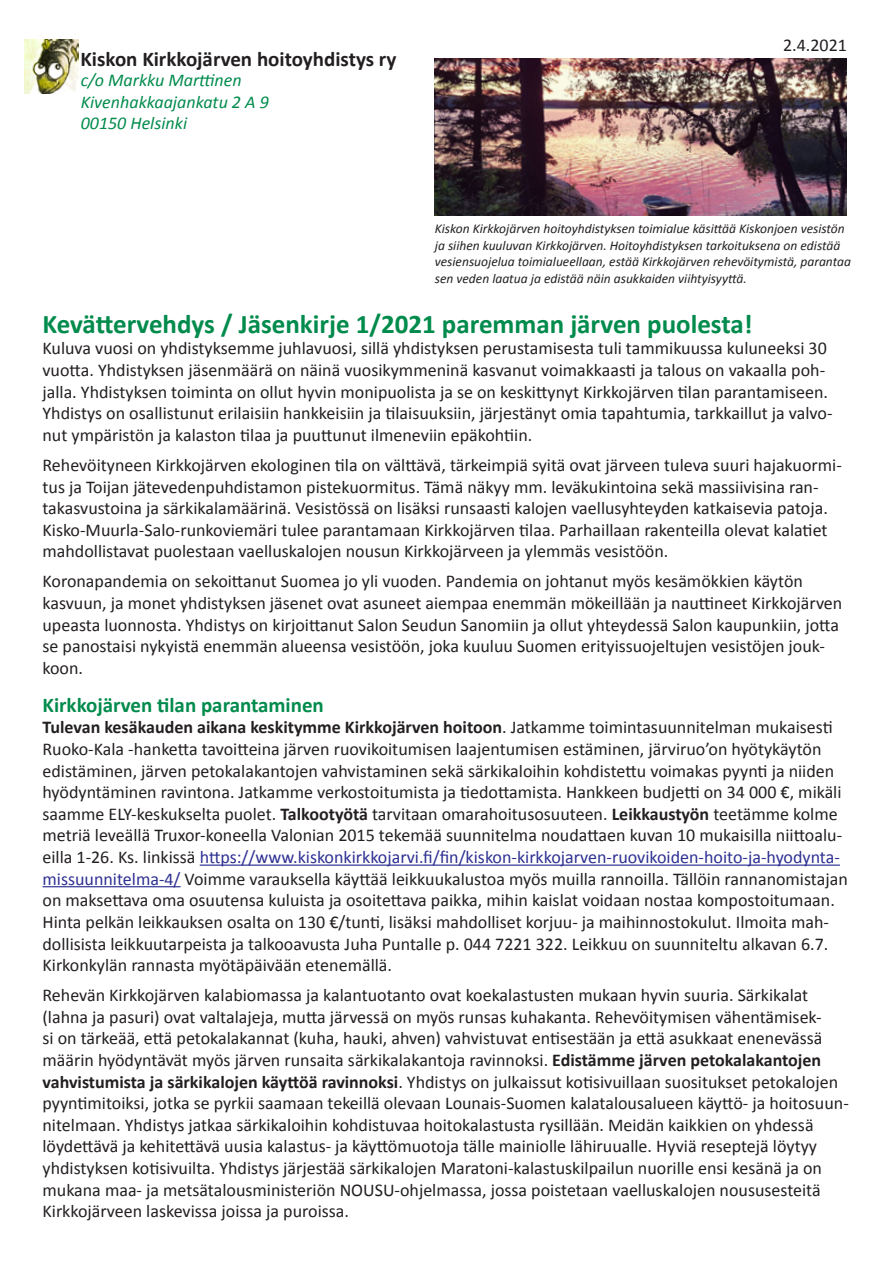
<style>
.page{position:relative;width:893px;height:1263px;background:#fff}
.page>*{position:absolute;margin:0;border:0;box-sizing:border-box;transform-origin:0 0}
.t1{font:700 27px "Calibri";color:#008b4c}
.t2{font:700 21px "Calibri";color:#231f20}
.t3{font:700 21px "Calibri";color:#008b4c}
.t4{font:18px/21.6px "Calibri";color:#231f20}
.t5{font:italic 18px/21.6px "Calibri";color:#008b4c}
.t6{font:italic 13.5px/16.5px "Calibri";color:#231f20}
.s1{font-weight:700}
.s2{color:#2e3092}
</style>
<div class="page">
<img style="left:24px;top:40px;width:54px;height:54px">
<hr style="left:200px;top:864px;width:640px;height:2px;background:#2e3092">
<hr style="left:43px;top:886px;width:138px;height:1px;background:#2e3092">
<img style="left:435px;top:58px;width:412px;height:158px">
<p class="t2" style="left:81px;top:46px;width:317px">Kiskon Kirkkojärven hoitoyhdistys ry</p>
<p class="t5" style="left:81px;top:69px;width:189px">c/o Markku Marttinen<br>Kivenhakkaajankatu 2 A 9<br>00150 Helsinki</p>
<p class="t4" style="left:783px;top:34px;width:65px">2.4.2021</p>
<p class="t6" style="left:435px;top:220px;width:418px">Kiskon Kirkkojärven hoitoyhdistyksen toimialue käsittää Kiskonjoen vesistön ja siihen kuuluvan Kirkkojärven. Hoitoyhdistyksen tarkoituksena on edistää vesiensuojelua toimialueellaan, estää Kirkkojärven rehevöitymistä, parantaa sen veden laatua ja edistää näin asukkaiden viihtyisyyttä.</p>
<h1 class="t1" style="left:43px;top:307px;width:712px">Kevättervehdys / Jäsenkirje 1/2021 paremman järven puolesta!</h1>
<p class="t4" style="left:43px;top:338px;width:791px">Kuluva vuosi on yhdistyksemme juhlavuosi, sillä yhdistyksen perustamisesta tuli tammikuussa kuluneeksi 30 vuotta. Yhdistyksen jäsenmäärä on näinä vuosikymmeninä kasvanut voimakkaasti ja talous on vakaalla poh&shy;jalla. Yhdistyksen toiminta on ollut hyvin monipuolista ja se on keskittynyt Kirkkojärven tilan parantamiseen.<br>Yhdistys on osallistunut erilaisiin hankkeisiin ja tilaisuuksiin, järjestänyt omia tapahtumia, tarkkaillut ja valvo&shy;nut ympäristön ja kalaston tilaa ja puuttunut ilmeneviin epäkohtiin.</p>
<p class="t4" style="left:43px;top:454px;width:801px">Rehevöityneen Kirkkojärven ekologinen tila on välttävä, tärkeimpiä syitä ovat järveen tuleva suuri hajakuormi&shy;tus ja Toijan jätevedenpuhdistamon pistekuormitus. Tämä näkyy mm. leväkukintoina sekä massiivisina ran&shy;takasvustoina ja särkikalamäärinä. Vesistössä on lisäksi runsaasti kalojen vaellusyhteyden katkaisevia patoja.<br>Kisko-Muurla-Salo-runkoviemäri tulee parantamaan Kirkkojärven tilaa. Parhaillaan rakenteilla olevat kalatiet mahdollistavat puolestaan vaelluskalojen nousun Kirkkojärveen ja ylemmäs vesistöön.</p>
<p class="t4" style="left:43px;top:571px;width:801px">Koronapandemia on sekoittanut Suomea jo yli vuoden. Pandemia on johtanut myös kesämökkien käytön kasvuun, ja monet yhdistyksen jäsenet ovat asuneet aiempaa enemmän mökeillään ja nauttineet Kirkkojärven upeasta luonnosta. Yhdistys on kirjoittanut Salon Seudun Sanomiin ja ollut yhteydessä Salon kaupunkiin, jotta se panostaisi nykyistä enemmän alueensa vesistöön, joka kuuluu Suomen erityissuojeltujen vesistöjen jouk&shy;koon.</p>
<p class="t3" style="left:43px;top:691px;width:283px">Kirkkojärven tilan parantaminen</p>
<p class="t4" style="left:43px;top:717px;width:807px"><span class="s1">Tulevan kesäkauden aikana keskitymme Kirkkojärven hoitoon</span>. Jatkamme toimintasuunnitelman mukaisesti Ruoko-Kala -hanketta tavoitteina järven ruovikoitumisen laajentumisen estäminen, järviruo’on hyötykäytön edistäminen, järven petokalakantojen vahvistaminen sekä särkikaloihin kohdistettu voimakas pyynti ja niiden hyödyntäminen ravintona. Jatkamme verkostoitumista ja tiedottamista. Hankkeen budjetti on 34 000 €, mikäli saamme ELY-keskukselta puolet. <span class="s1">Talkootyötä</span> tarvitaan omarahoitusosuuteen. <span class="s1">Leikkaustyön</span> teetämme kolme metriä leveällä Truxor-koneella Valonian 2015 tekemää suunnitelma noudattaen kuvan 10 mukaisilla niittoalu&shy;eilla 1-26. Ks. linkissä <span class="s2">https://www.kiskonkirkkojarvi.fi/fin/kiskon-kirkkojarven-ruovikoiden-hoito-ja-hyodynta&shy;missuunnitelma-4/</span> Voimme varauksella käyttää leikkuukalustoa myös muilla rannoilla. Tällöin rannanomistajan on maksettava oma osuutensa kuluista ja osoitettava paikka, mihin kaislat voidaan nostaa kompostoitumaan.<br>Hinta pelkän leikkauksen osalta on 130 €/tunti, lisäksi mahdolliset korjuu- ja maihinnostokulut. Ilmoita mah&shy;dollisista leikkuutarpeista ja talkooavusta Juha Puntalle p. 044 7221 322. Leikkuu on suunniteltu alkavan 6.7.<br>Kirkonkylän rannasta myötäpäivään etenemällä.</p>
<p class="t4" style="left:43px;top:984px;width:808px">Rehevän Kirkkojärven kalabiomassa ja kalantuotanto ovat koekalastusten mukaan hyvin suuria. Särkikalat (lahna ja pasuri) ovat valtalajeja, mutta järvessä on myös runsas kuhakanta. Rehevöitymisen vähentämisek-<br>si on tärkeää, että petokalakannat (kuha, hauki, ahven) vahvistuvat entisestään ja että asukkaat enenevässä määrin hyödyntävät myös järven runsaita särkikalakantoja ravinnoksi. <span class="s1">Edistämme järven petokalakantojen vahvistumista ja särkikalojen käyttöä ravinnoksi</span>. Yhdistys on julkaissut kotisivuillaan suositukset petokalojen pyyntimitoiksi, jotka se pyrkii saamaan tekeillä olevaan Lounais-Suomen kalatalousalueen käyttö- ja hoitosuun&shy;nitelmaan. Yhdistys jatkaa särkikaloihin kohdistuvaa hoitokalastusta rysillään. Meidän kaikkien on yhdessä löydettävä ja kehitettävä uusia kalastus- ja käyttömuotoja tälle mainiolle lähiruualle. Hyviä reseptejä löytyy yhdistyksen kotisivuilta. Yhdistys järjestää särkikalojen Maratoni-kalastuskilpailun nuorille ensi kesänä ja on mukana maa- ja metsätalousministeriön NOUSU-ohjelmassa, jossa poistetaan vaelluskalojen noususesteitä Kirkkojärveen laskevissa joissa ja puroissa.</p>
</div>
